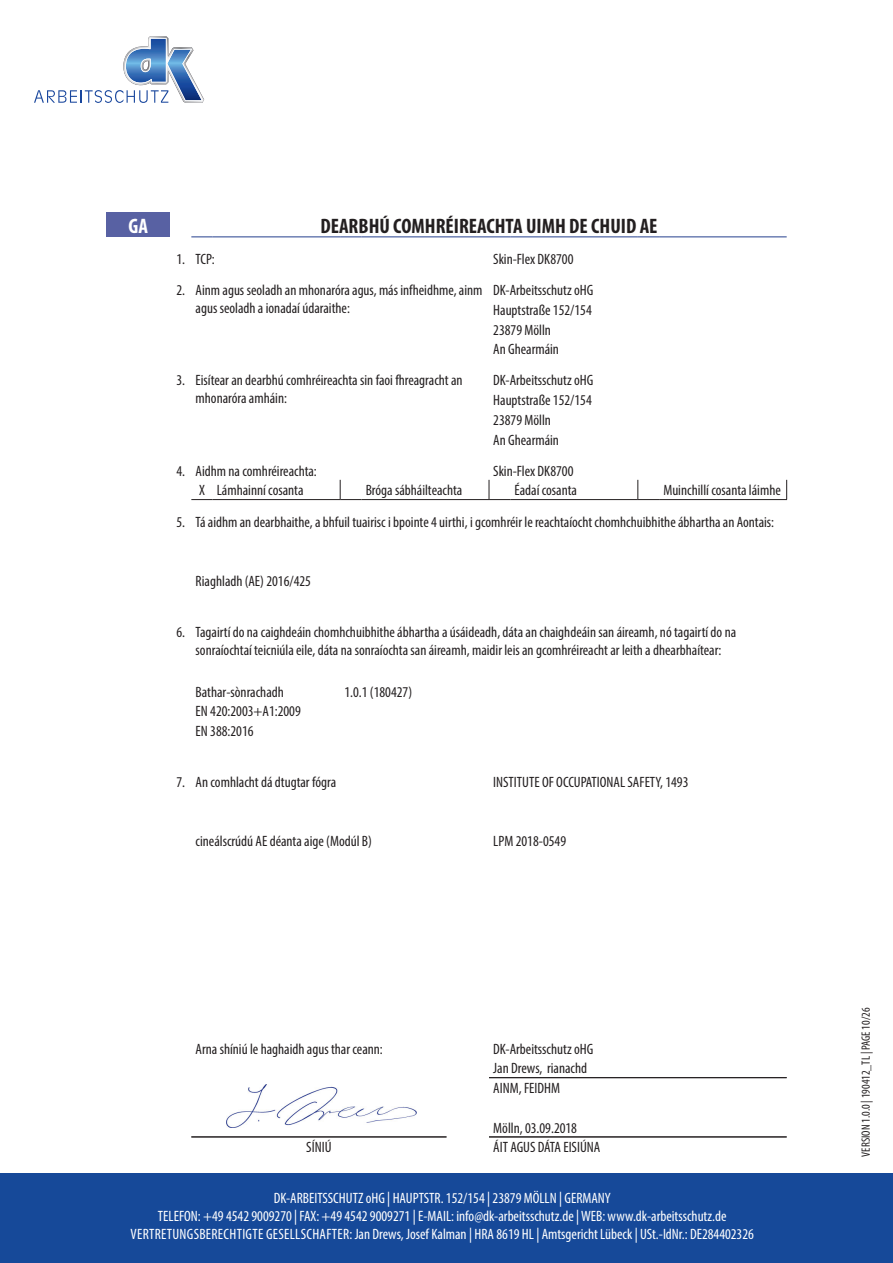
<style>
.page{position:relative;width:893px;height:1263px;background:#fff}
.page>*{position:absolute;margin:0;border:0;box-sizing:border-box;transform-origin:0 0}
.t1{font:700 condensed 21px "Myriad Pro";color:#231f20}
.t2{font:700 condensed 21px "Myriad Pro";color:#fff}
.t3{font:condensed 15px/19.8px "Myriad Pro";color:#231f20}
.t4{font:condensed 15px/18px "Myriad Pro";color:#fff;text-align:center}
.t5{font:condensed 12px "Myriad Pro";color:#231f20}
</style>
<div class="page">
<img style="left:226px;top:1084px;width:191px;height:43px">
<div style="left:0;top:1174px;width:893px;height:89px;background:#164999"></div>
<svg style="left:34px;top:36px;width:170px;height:67px"></svg>
<div style="left:106px;top:213px;width:64px;height:24px;background:#5861a3"></div>
<svg style="left:786px;top:480px;width:1px;height:19px"></svg>
<svg style="left:191px;top:499px;width:22px;height:1px"></svg>
<hr style="left:213px;top:499px;width:127px;height:1px;background:#231f20">
<svg style="left:340px;top:480px;width:21px;height:20px"></svg>
<hr style="left:361px;top:499px;width:128px;height:1px;background:#231f20">
<svg style="left:489px;top:480px;width:21px;height:20px"></svg>
<hr style="left:510px;top:499px;width:128px;height:1px;background:#231f20">
<svg style="left:637px;top:480px;width:22px;height:20px"></svg>
<hr style="left:659px;top:499px;width:128px;height:1px;background:#231f20">
<svg style="left:191px;top:236px;width:22px;height:1px"></svg>
<hr style="left:213px;top:236px;width:127px;height:1px;background:#253f8e">
<svg style="left:340px;top:236px;width:21px;height:1px"></svg>
<hr style="left:361px;top:236px;width:128px;height:1px;background:#253f8e">
<svg style="left:489px;top:236px;width:21px;height:1px"></svg>
<hr style="left:510px;top:236px;width:128px;height:1px;background:#253f8e">
<svg style="left:638px;top:236px;width:21px;height:1px"></svg>
<hr style="left:659px;top:236px;width:128px;height:1px;background:#253f8e">
<hr style="left:191px;top:1136px;width:255px;height:1px;background:#231f20">
<hr style="left:489px;top:1077px;width:298px;height:1px;background:#231f20">
<hr style="left:489px;top:1136px;width:298px;height:1px;background:#231f20">
<p class="t2" style="left:128px;top:212px;width:21px">GA</p>
<p class="t1" style="left:320px;top:212px;width:339px">DEARBHÚ COMHRÉIREACHTA UIMH DE CHUID AE</p>
<p class="t3" style="left:176px;top:249px;width:10px">1.</p>
<p class="t3" style="left:196px;top:249px;width:21px">TCP:</p>
<p class="t3" style="left:176px;top:280px;width:10px">2.</p>
<p class="t3" style="left:196px;top:281px;width:288px;line-height:18px">Ainm agus seoladh an mhonaróra agus, más infheidhme, ainm agus seoladh a ionadaí údaraithe:</p>
<p class="t3" style="left:493px;top:339px;width:67px">An Ghearmáin</p>
<p class="t3" style="left:176px;top:370px;width:10px">3.</p>
<p class="t3" style="left:196px;top:371px;width:268px;line-height:18px">Eisítear an dearbhú comhréireachta sin faoi fhreagracht an mhonaróra amháin:</p>
<p class="t3" style="left:493px;top:429px;width:67px">An Ghearmáin</p>
<p class="t3" style="left:176px;top:460px;width:10px">4.</p>
<p class="t3" style="left:196px;top:460px;width:123px">Aidhm na comhréireachta:</p>
<p class="t3" style="left:217px;top:480px;width:88px">Lámhainní cosanta</p>
<p class="t3" style="left:366px;top:480px;width:98px">Bróga sábháilteachta</p>
<p class="t3" style="left:514px;top:480px;width:64px">Éadaí cosanta</p>
<p class="t3" style="left:663px;top:480px;width:119px">Muinchillí cosanta láimhe</p>
<p class="t3" style="left:176px;top:512px;width:10px">5.</p>
<p class="t3" style="left:196px;top:512px;width:580px">Tá aidhm an dearbhaithe, a bhfuil tuairisc i bpointe 4 uirthi, i gcomhréir le reachtaíocht chomhchuibhithe ábhartha an Aontais:</p>
<h1 class="t2" style="left:129px;top:212px;width:20px">DE</h1>
<p class="t3" style="left:493px;top:243px;width:102px;line-height:31px">Skin-Flex DK8700<br>DK-Arbeitsschutz oHG</p>
<p class="t3" style="left:493px;top:300px;width:100px">Hauptstraße 152/154<br>23879 Mölln</p>
<p class="t3" style="left:493px;top:370px;width:102px;text-align:justify">DK-Arbeitsschutz oHG Hauptstraße 152/154<br>23879 Mölln</p>
<p class="t3" style="left:493px;top:460px;width:82px">Skin-Flex DK8700</p>
<p class="t3" style="left:199px;top:480px;width:7px">X</p>
<p class="t3" style="left:196px;top:571px;width:117px">Riaghladh (AE) 2016/425</p>
<p class="t3" style="left:176px;top:622px;width:10px">6.</p>
<p class="t3" style="left:196px;top:623px;width:542px;line-height:18px">Tagairtí do na caighdeáin chomhchuibhithe ábhartha a úsáideadh, dáta an chaighdeáin san áireamh, nó tagairtí do na sonraíochtaí teicniúla eile, dáta na sonraíochta san áireamh, maidir leis an gcomhréireacht ar leith a dhearbhaítear:</p>
<p class="t3" style="left:196px;top:681px;width:90px">Bathar-sònrachadh</p>
<p class="t3" style="left:344px;top:681px;width:69px">1.0.1 (180427)</p>
<p class="t3" style="left:196px;top:701px;width:107px">EN 420:2003+A1:2009<br>EN 388:2016</p>
<p class="t3" style="left:176px;top:772px;width:10px">7.</p>
<p class="t3" style="left:196px;top:772px;width:142px">An comhlacht dá dtugtar fógra</p>
<p class="t3" style="left:493px;top:772px;width:197px">INSTITUTE OF OCCUPATIONAL SAFETY, 1493</p>
<p class="t3" style="left:196px;top:831px;width:178px">cineálscrúdú AE déanta aige (Modúl B)</p>
<p class="t3" style="left:493px;top:831px;width:74px">LPM 2018-0549</p>
<p class="t3" style="left:196px;top:1038px;width:189px">Arna shíniú le haghaidh agus thar ceann:</p>
<p class="t3" style="left:493px;top:1038px;width:102px">DK-Arbeitsschutz oHG</p>
<p class="t3" style="left:493px;top:1058px;width:95px">Jan Drews, rianachd</p>
<p class="t3" style="left:493px;top:1078px;width:68px">AINM, FEIDHM</p>
<p class="t3" style="left:493px;top:1117px;width:85px">Mölln, 03.09.2018</p>
<p class="t3" style="left:306px;top:1137px;width:27px">SÍNIÚ</p>
<p class="t3" style="left:493px;top:1137px;width:109px">ÁIT AGUS DÁTA EISIÚNA</p>
<p class="t4" style="left:131px;top:1189px;width:625px">DK-ARBEITSSCHUTZ oHG | HAUPTSTR. 152/154 | 23879 MÖLLN | GERMANY<br>TELEFON: +49 4542 9009270 | FAX: +49 4542 9009271 | E-MAIL: info@dk-arbeitsschutz.de | WEB: www.dk-arbeitsschutz.de<br>VERTRETUNGSBERECHTIGTE GESELLSCHAFTER: Jan Drews, Josef Kalman | HRA 8619 HL | Amtsgericht Lübeck | USt.-IdNr.: DE284402326</p>
<p class="t5" style="left:859px;top:1157px;width:151px;rotate:-90deg">VERSION 1.0.0 | 190412_TL | PAGE 10/26</p>
</div>
